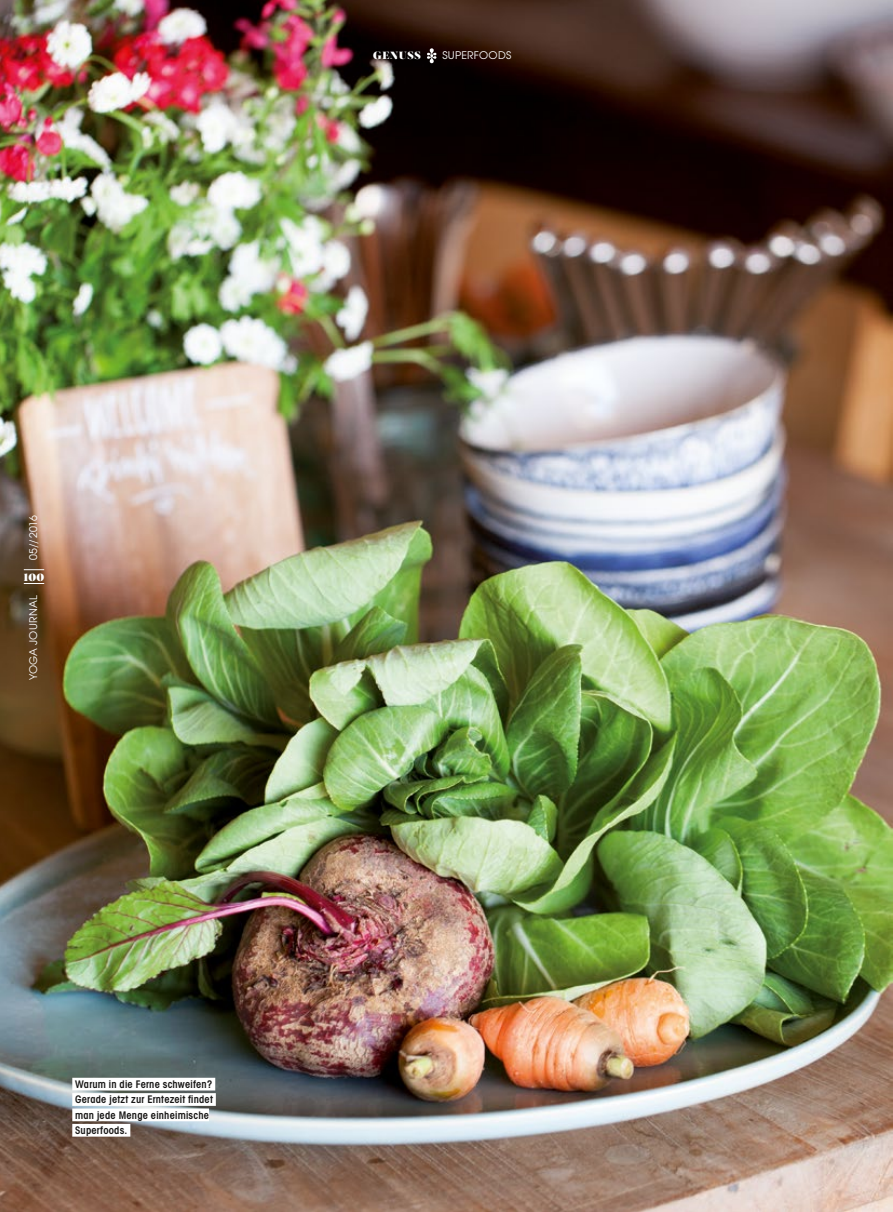
<style>
.page{position:relative;width:893px;height:1212px;background:#fff}
.page>*{position:absolute;margin:0;border:0;box-sizing:border-box;transform-origin:0 0}
.t1{font:600 condensed 10.5px/15.3px "Avant Garde";letter-spacing:.02em;color:#181716}
.t2{font:10.5px "Avant Garde";letter-spacing:.025em;color:#fff}
.t3{font:10.5px "Salome";letter-spacing:.065em;color:#fff}
</style>
<div class="page">
<img style="left:0;top:0;width:893px;height:1212px">
<svg style="left:427px;top:48px;width:9px;height:15px"></svg>
<svg style="left:24px;top:569px;width:20px;height:1px"></svg>
<svg style="left:24px;top:583px;width:20px;height:1px"></svg>
<div style="left:72px;top:1078px;width:143px;height:12px;background:#fff"></div>
<div style="left:72px;top:1093px;width:144px;height:13px;background:#fff"></div>
<div style="left:72px;top:1108px;width:137px;height:13px;background:#fff"></div>
<div style="left:72px;top:1124px;width:58px;height:12px;background:#fff"></div>
<p class="t3" style="left:373px;top:49px;width:49px">GENUSS</p>
<p class="t2" style="left:442px;top:49px;width:70px">SUPERFOODS</p>
<p class="t2" style="left:27px;top:560px;width:46px;rotate:-90deg">05//2016</p>
<p class="t3" style="left:24px;top:570px;width:22px">100</p>
<p class="t2" style="left:27px;top:680px;width:86px;rotate:-90deg">YOGA JOURNAL</p>
<p class="t1" style="left:75px;top:1076px;width:139px">Warum in die Ferne schweifen?<br>Gerade jetzt zur Erntezeit findet man jede Menge einheimische<br>Superfoods.</p>
</div>
